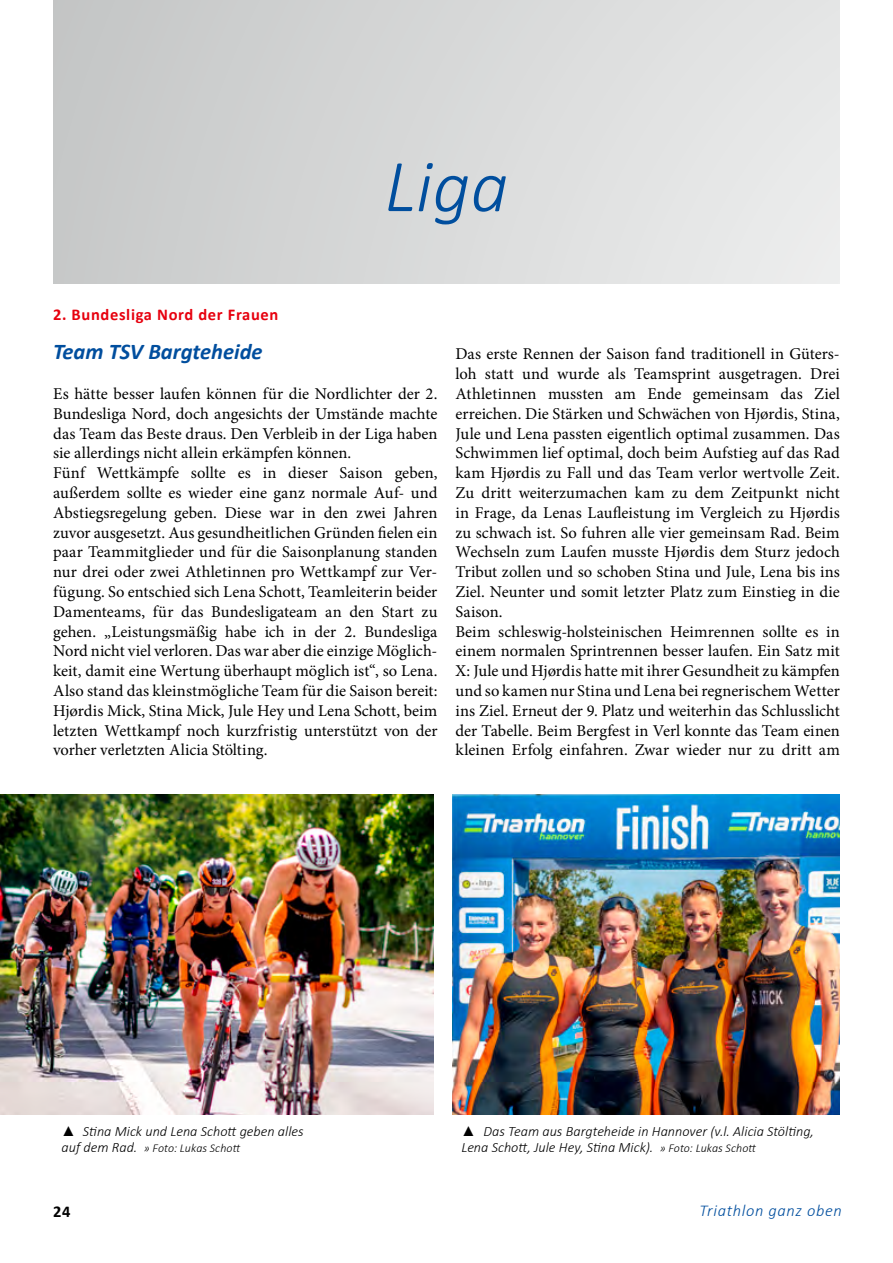
<style>
.page{position:relative;width:893px;height:1263px;background:#fff}
.page>*{position:absolute;margin:0;border:0;box-sizing:border-box;transform-origin:0 0}
.Kapitelüschrift{font:italic 300 75px "Calibri";color:#004e9e}
.Artikel-Üschrift{font:italic 700 22.5px "Calibri";color:#004e9e}
.fließ_ohne_einzug{font:16.5px/19.8px "Minion Pro";color:#000;text-align:justify}
.Artikel_-Kopfzeile_R{font:700 16.5px "Calibri";letter-spacing:.04em;color:#e7000e}
.Artikel_-Kopfzeile_R-2{font:italic 300 16.5px "Calibri";letter-spacing:.04em;color:#004e9e}
.Artikel_-Kopfzeile_R-3{font:700 16.5px "Calibri";color:#000}
.Bildunterschrift{font:italic 300 14.25px/16.5px "Calibri";color:#000}
.Bildunterschrift-2{font:italic 300 12px "Calibri";letter-spacing:.005em;color:#000}
.s1{font-family:"Arial";font-weight:400;font-style:normal}
.s2{font-size:14.25px}
.s3{font-size:12px}
</style>
<div class="page">
<div style="left:53px;top:0;width:787px;height:284px;background:linear-gradient(to right,#c6c7c7,#eaebeb)"></div>
<img style="left:453px;top:795px;width:387px;height:320px">
<img style="left:0;top:795px;width:433px;height:320px">
<h1 class="Kapitelüschrift" style="left:384px;top:140px;width:126px">Liga</h1>
<p class="Artikel_-Kopfzeile_R" style="left:53px;top:303px;width:227px">2. Bundesliga Nord der Frauen</p>
<p class="Artikel-Üschrift" style="left:53px;top:336px;width:211px">Team TSV Bargteheide</p>
<p class="fließ_ohne_einzug" style="left:53px;top:384px;width:386px">Es hätte besser laufen können für die Nordlichter der 2.<br>Bundesliga Nord, doch angesichts der Umstände machte das Team das Beste draus. Den Verbleib in der Liga haben sie allerdings nicht allein erkämpfen können.</p>
<p class="fließ_ohne_einzug" style="left:53px;top:463px;width:386px">Fünf Wettkämpfe sollte es in dieser Saison geben, außerdem sollte es wieder eine ganz normale Auf- und Abstiegsregelung geben. Diese war in den zwei Jahren zuvor ausgesetzt. Aus gesundheitlichen Gründen fielen ein paar Teammitglieder und für die Saisonplanung standen nur drei oder zwei Athletinnen pro Wettkampf zur Ver&shy;fügung. So entschied sich Lena Schott, Teamleiterin beider Damenteams, für das Bundesligateam an den Start zu gehen. „Leistungsmäßig habe ich in der 2. Bundesliga Nord nicht viel verloren. Das war aber die einzige Möglich&shy;keit, damit eine Wertung überhaupt möglich ist“, so Lena.<br>Also stand das kleinstmögliche Team für die Saison bereit:<br>Hjørdis Mick, Stina Mick, Jule Hey und Lena Schott, beim letzten Wettkampf noch kurzfristig unterstützt von der vorher verletzten Alicia Stölting.</p>
<p class="fließ_ohne_einzug" style="left:455px;top:344px;width:386px">Das erste Rennen der Saison fand traditionell in Güters&shy;loh statt und wurde als Teamsprint ausgetragen. Drei Athletinnen mussten am Ende gemeinsam das Ziel erreichen. Die Stärken und Schwächen von Hjørdis, Stina, Jule und Lena passten eigentlich optimal zusammen. Das Schwimmen lief optimal, doch beim Aufstieg auf das Rad kam Hjørdis zu Fall und das Team verlor wertvolle Zeit.<br>Zu dritt weiterzumachen kam zu dem Zeitpunkt nicht in Frage, da Lenas Laufleistung im Vergleich zu Hjørdis zu schwach ist. So fuhren alle vier gemeinsam Rad. Beim Wechseln zum Laufen musste Hjørdis dem Sturz jedoch Tribut zollen und so schoben Stina und Jule, Lena bis ins Ziel. Neunter und somit letzter Platz zum Einstieg in die Saison.</p>
<p class="fließ_ohne_einzug" style="left:455px;top:621px;width:386px">Beim schleswig-holsteinischen Heimrennen sollte es in einem normalen Sprintrennen besser laufen. Ein Satz mit X: Jule und Hjørdis hatte mit ihrer Gesundheit zu kämpfen und so kamen nur Stina und Lena bei regnerischem Wetter ins Ziel. Erneut der 9. Platz und weiterhin das Schlusslicht der Tabelle. Beim Bergfest in Verl konnte das Team einen kleinen Erfolg einfahren. Zwar wieder nur zu dritt am</p>
<p class="Bildunterschrift" style="left:62px;top:1122px;width:244px"><span class="s1">▲</span> Stina Mick und Lena Schott geben alles</p>
<p class="Bildunterschrift-2" style="left:62px;top:1141px;width:180px"><span class="s2">auf dem Rad.</span> » Foto: Lukas Schott</p>
<p class="Bildunterschrift" style="left:461px;top:1122px;width:354px"><span class="s1">▲</span> Das Team aus Bargteheide in Hannover (v.l. Alicia Stölting,<br>Lena Schott, Jule Hey, Stina Mick). <span class="s3">» Foto: Lukas Schott</span></p>
<p class="Artikel_-Kopfzeile_R-3" style="left:53px;top:1200px;width:19px">24</p>
<p class="Artikel_-Kopfzeile_R-2" style="left:699px;top:1200px;width:144px">Triathlon ganz oben</p>
</div>
